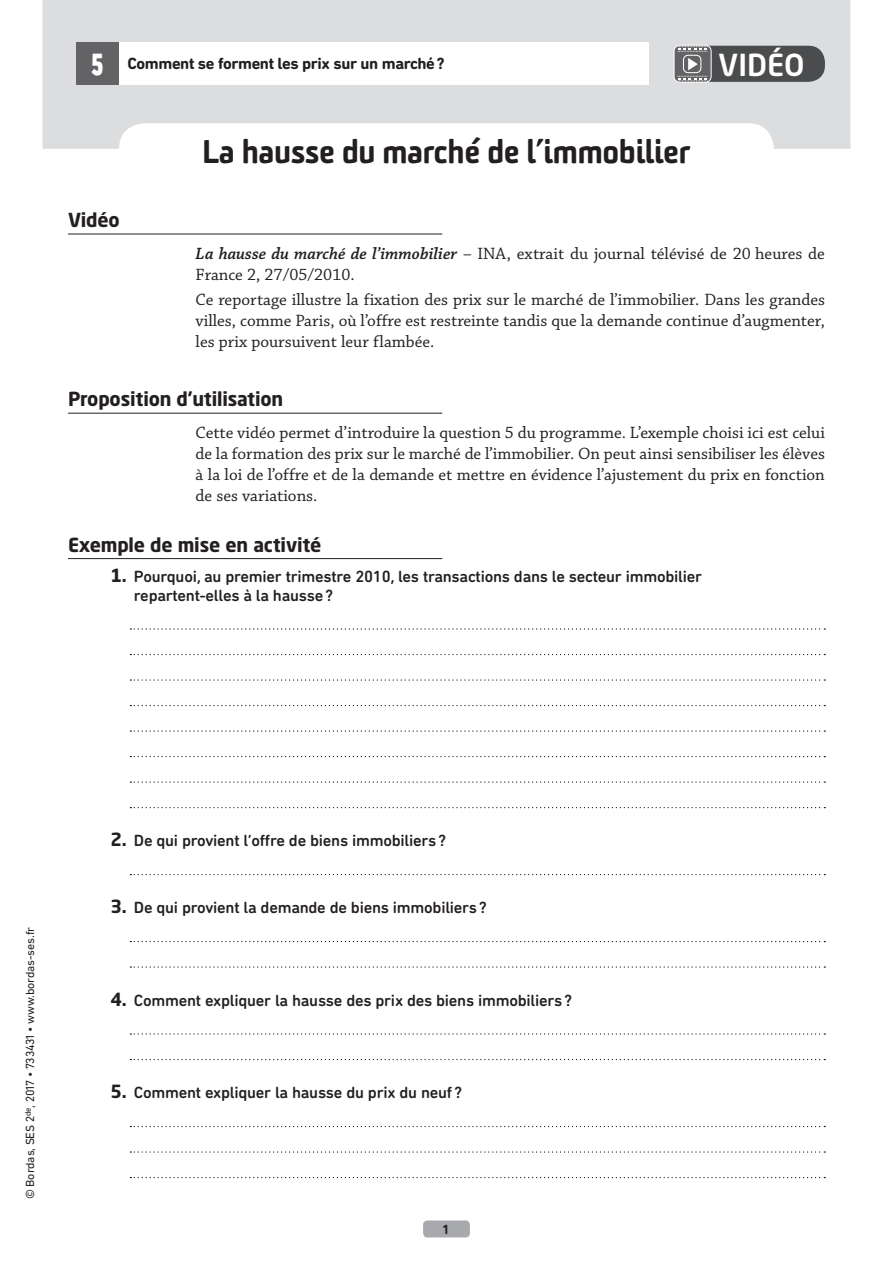
<style>
.page{position:relative;width:893px;height:1263px;background:#fff}
.page>*{position:absolute;margin:0;border:0;box-sizing:border-box;transform-origin:0 0}
.t1{font:900 31.5px "Sommet Rounded";letter-spacing:-.01em;color:#231f20}
.t2{font:500 30px "Neo Sans Std";color:#fff}
.t3{font:700 19.2px "Neo Sans Std";letter-spacing:-.01em;color:#231f20}
.t4{font:17.25px/21px "Chaparral Pro";color:#231f20;text-align:justify}
.t5{font:500 16.5px/19px "DIN Next Rounded LT Pro";letter-spacing:-.015em;color:#231f20}
.t6{font:700 16.5px "DIN Next Rounded LT Pro";letter-spacing:-.025em;color:#231f20}
.t7{font:700 13.5px "DIN Next Rounded LT Pro";color:#231f20}
.t8{font:12px "DIN Next LT Pro";letter-spacing:-.01em;color:#231f20}
.s1{font-family:"Prater Sans One";font-size:27px;color:#fff}
.s2{font-weight:600;font-style:italic}
.s3{font-family:"Neo Sans Std";font-weight:700;font-size:18px}
</style>
<div class="page">
<svg style="left:43px;top:0;width:807px;height:149px;fill:#dcdddf"></svg>
<div style="left:674px;top:45px;width:37px;height:37px;background:#636366;border-radius:6px"></div>
<div style="left:674px;top:45px;width:37px;height:38px;border:1px solid #fff;border-radius:6px"></div>
<svg style="left:678px;top:46px;width:147px;height:36px;background:#5a5b5d"></svg>
<div style="left:683px;top:55px;width:18px;height:18px;border:1px solid #fff;border-radius:5px"></div>
<div style="left:423px;top:1220px;width:47px;height:17px;background:#a8a9ad;border-radius:4px"></div>
<div style="left:77px;top:43px;width:571px;height:42px;background:#fff"></div>
<div style="left:77px;top:43px;width:42px;height:42px;background:#636366"></div>
<hr style="left:68px;top:234px;width:374px;height:1px;background:#231f20">
<hr style="left:68px;top:413px;width:374px;height:1px;background:#231f20">
<hr style="left:68px;top:558px;width:374px;height:1px;background:#231f20">
<svg style="left:130px;top:628px;width:695px;height:2px"></svg>
<svg style="left:130px;top:654px;width:695px;height:1px"></svg>
<svg style="left:130px;top:679px;width:695px;height:2px"></svg>
<svg style="left:130px;top:705px;width:695px;height:1px"></svg>
<svg style="left:130px;top:730px;width:695px;height:2px"></svg>
<svg style="left:130px;top:756px;width:695px;height:1px"></svg>
<svg style="left:130px;top:781px;width:695px;height:2px"></svg>
<svg style="left:130px;top:807px;width:695px;height:1px"></svg>
<svg style="left:130px;top:874px;width:695px;height:1px"></svg>
<svg style="left:130px;top:941px;width:695px;height:1px"></svg>
<svg style="left:130px;top:966px;width:695px;height:2px"></svg>
<svg style="left:130px;top:1033px;width:695px;height:2px"></svg>
<svg style="left:130px;top:1059px;width:695px;height:1px"></svg>
<svg style="left:130px;top:1126px;width:695px;height:1px"></svg>
<svg style="left:130px;top:1151px;width:695px;height:2px"></svg>
<svg style="left:130px;top:1177px;width:695px;height:1px"></svg>
<p class="t6" style="left:92px;top:54px;width:355px"><span class="s1">5</span> Comment se forment les prix sur un marché?</p>
<p class="t3" style="left:68px;top:208px;width:53px">Vidéo</p>
<h1 class="t1" style="left:203px;top:131px;width:489px">La hausse du marché de l’immobilier</h1>
<h2 class="t2" style="left:719px;top:46px;width:88px">VIDÉO</h2>
<p class="t4" style="left:196px;top:244px;width:631px"><span class="s2">La hausse du marché de l’immobilier</span> – INA, extrait du journal télévisé de 20 heures de<br>France 2, 27/05/2010.</p>
<p class="t4" style="left:196px;top:290px;width:631px">Ce reportage illustre la fixation des prix sur le marché de l’immobilier. Dans les grandes villes, comme Paris, où l’offre est restreinte tandis que la demande continue d’augmenter, les prix poursuivent leur flambée.</p>
<p class="t3" style="left:68px;top:387px;width:217px">Proposition d’utilisation</p>
<p class="t4" style="left:196px;top:423px;width:631px">Cette vidéo permet d’introduire la question 5 du programme. L’exemple choisi ici est celui de la formation des prix sur le marché de l’immobilier. On peut ainsi sensibiliser les élèves à la loi de l’offre et de la demande et mettre en évidence l’ajustement du prix en fonction de ses variations.</p>
<p class="t3" style="left:68px;top:532px;width:255px">Exemple de mise en activité</p>
<p class="t5" style="left:134px;top:566px;width:570px;text-indent:-23px"><span class="s3">1.</span> Pourquoi, au premier trimestre 2010, les transactions dans le secteur immobilier repartent-elles à la hausse ?</p>
<p class="t8" style="left:23px;top:1199px;width:274px;rotate:-90deg">© Bordas, SES 2<sup>de</sup>, 2017 • 733431 • www.bordas-ses.fr</p>
<p class="t5" style="left:110px;top:831px;width:337px"><span class="s3">2.</span> De qui provient l’offre de biens immobiliers ?</p>
<p class="t5" style="left:110px;top:898px;width:378px"><span class="s3">3.</span> De qui provient la demande de biens immobiliers ?</p>
<p class="t5" style="left:110px;top:990px;width:463px"><span class="s3">4.</span> Comment expliquer la hausse des prix des biens immobiliers ?</p>
<p class="t5" style="left:110px;top:1083px;width:353px"><span class="s3">5.</span> Comment expliquer la hausse du prix du neuf ?</p>
<p class="t7" style="left:442px;top:1221px;width:9px">1</p>
</div>
